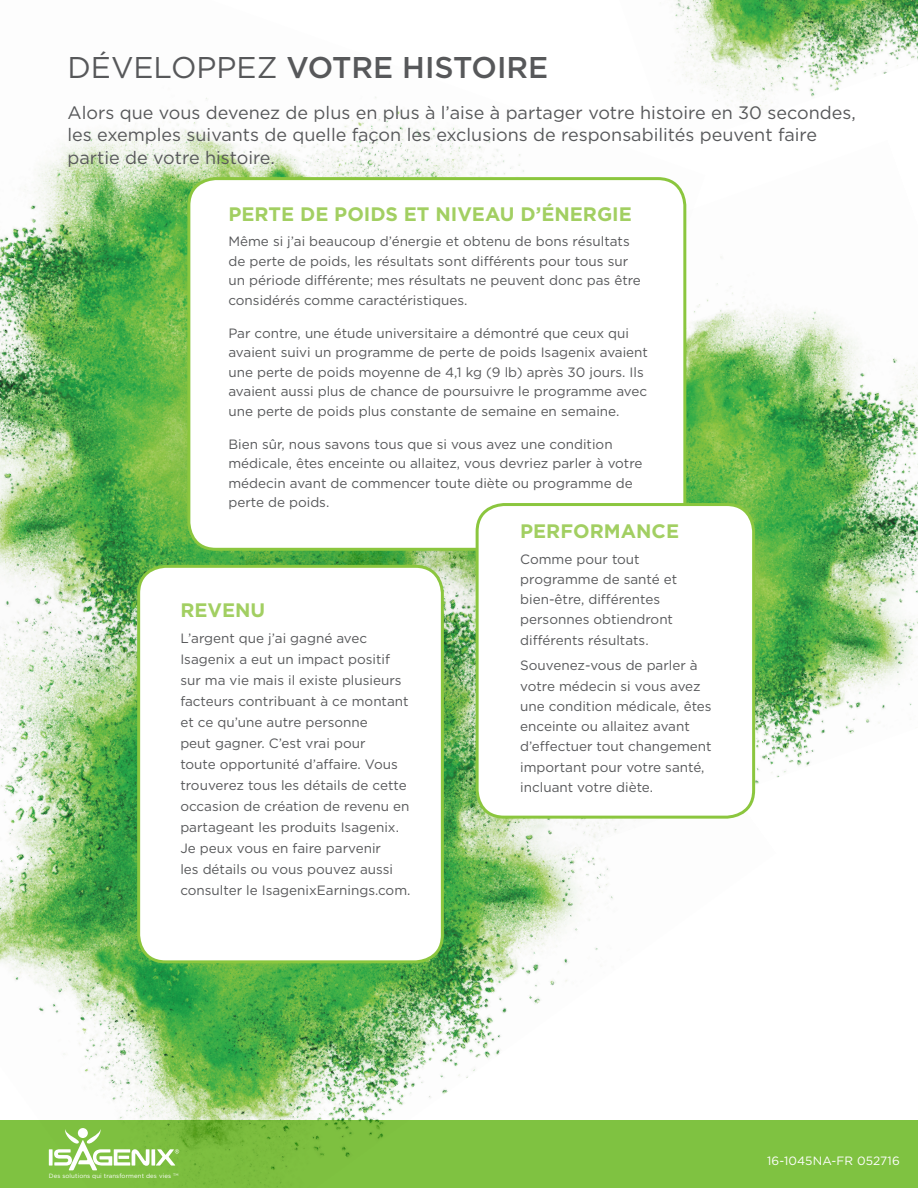
<style>
.page{position:relative;width:918px;height:1188px;background:#fff}
.page>*{position:absolute;margin:0;border:0;box-sizing:border-box;transform-origin:0 0}
.t1{font:500 30px "Gotham";color:#57585a}
.t2{font:700 19.5px "Gotham";color:#a2cf62}
.t3{font:18px/22.5px "Gotham";color:#57585a}
.t4{font:13.5px/21px "Gotham";color:#57585a}
.text{font:12px "Gotham";letter-spacing:.01em;color:#fff}
.text-2{font:6.15px "Gotham";letter-spacing:.01em;color:#fff}
.s1{font-weight:400}
</style>
<div class="page">
<div style="left:0;top:1120px;width:918px;height:68px;background:#7fc241"></div>
<img style="left:705px;top:0;width:213px;height:116px">
<img style="left:707px;top:256px;width:211px;height:522px">
<img style="left:0;top:304px;width:776px;height:883px">
<img style="left:0;top:0;width:705px;height:808px">
<div style="left:189px;top:179px;width:496px;height:370px;background:#fff;border-radius:27px"></div>
<div style="left:187px;top:177px;width:499px;height:374px;border:3px solid #8bc63e;border-radius:27px"></div>
<div style="left:477px;top:505px;width:277px;height:312px;background:#fff;border-radius:27px"></div>
<div style="left:476px;top:503px;width:279px;height:316px;border:3px solid #8bc63e;border-radius:27px"></div>
<div style="left:139px;top:566px;width:303px;height:396px;background:#fff;border-radius:27px"></div>
<div style="left:137px;top:565px;width:307px;height:398px;border:3px solid #8bc63e;border-radius:27px"></div>
<svg style="left:49px;top:1149px;width:4px;height:17px"></svg>
<svg style="left:151px;top:1149px;width:4px;height:17px"></svg>
<svg style="left:54px;top:1129px;width:95px;height:41px"></svg>
<svg style="left:156px;top:1149px;width:23px;height:17px"></svg>
<p class="t1" style="left:68px;top:48px;width:482px"><span class="s1">DÉVELOPPEZ</span> VOTRE HISTOIRE</p>
<p class="t3" style="left:68px;top:101px;width:790px">Alors que vous devenez de plus en plus à l’aise à partager votre histoire en 30 secondes, les exemples suivants de quelle façon les exclusions de responsabilités peuvent faire partie de votre histoire.</p>
<p class="t2" style="left:228px;top:202px;width:405px">PERTE DE POIDS ET NIVEAU D’ÉNERGIE</p>
<p class="t4" style="left:228px;top:231px;width:414px;line-height:19.5px">Même si j’ai beaucoup d’énergie et obtenu de bons résultats de perte de poids, les résultats sont différents pour tous sur un période différente; mes résultats ne peuvent donc pas être considérés comme caractéristiques.</p>
<p class="t4" style="left:228px;top:323px;width:421px;line-height:19.5px">Par contre, une étude universitaire a démontré que ceux qui avaient suivi un programme de perte de poids Isagenix avaient une perte de poids moyenne de 4,1 kg (9 lb) après 30 jours. Ils avaient aussi plus de chance de poursuivre le programme avec une perte de poids plus constante de semaine en semaine.</p>
<p class="t4" style="left:228px;top:434px;width:416px;line-height:19.5px">Bien sûr, nous savons tous que si vous avez une condition médicale, êtes enceinte ou allaitez, vous devriez parler à votre médecin avant de commencer toute diète ou programme de perte de poids.</p>
<p class="t2" style="left:520px;top:518px;width:160px">PERFORMANCE</p>
<p class="t4" style="left:520px;top:548px;width:159px;line-height:20.2px">Comme pour tout programme de santé et bien-être, différentes personnes obtiendront différents résultats.</p>
<p class="t4" style="left:520px;top:655px;width:193px;line-height:20.2px">Souvenez-vous de parler à votre médecin si vous avez une condition médicale, êtes enceinte ou allaitez avant d’effectuer tout changement important pour votre santé, incluant votre diète.</p>
<p class="t2" style="left:180px;top:597px;width:87px">REVENU</p>
<p class="t4" style="left:180px;top:628px;width:232px">L’argent que j’ai gagné avec<br>Isagenix a eut un impact positif sur ma vie mais il existe plusieurs facteurs contribuant à ce montant et ce qu’une autre personne<br>peut gagner. C’est vrai pour<br>toute opportunité d’affaire. Vous trouverez tous les détails de cette occasion de création de revenu en partageant les produits Isagenix.<br>Je peux vous en faire parvenir<br>les détails ou vous pouvez aussi consulter le IsagenixEarnings.com.</p>
<p class="text-2" style="left:49px;top:1172px;width:131px">Des solutions qui transforment des vies <sup>TM</sup></p>
<p class="text" style="left:767px;top:1154px;width:134px">16-1045NA-FR 052716</p>
</div>
